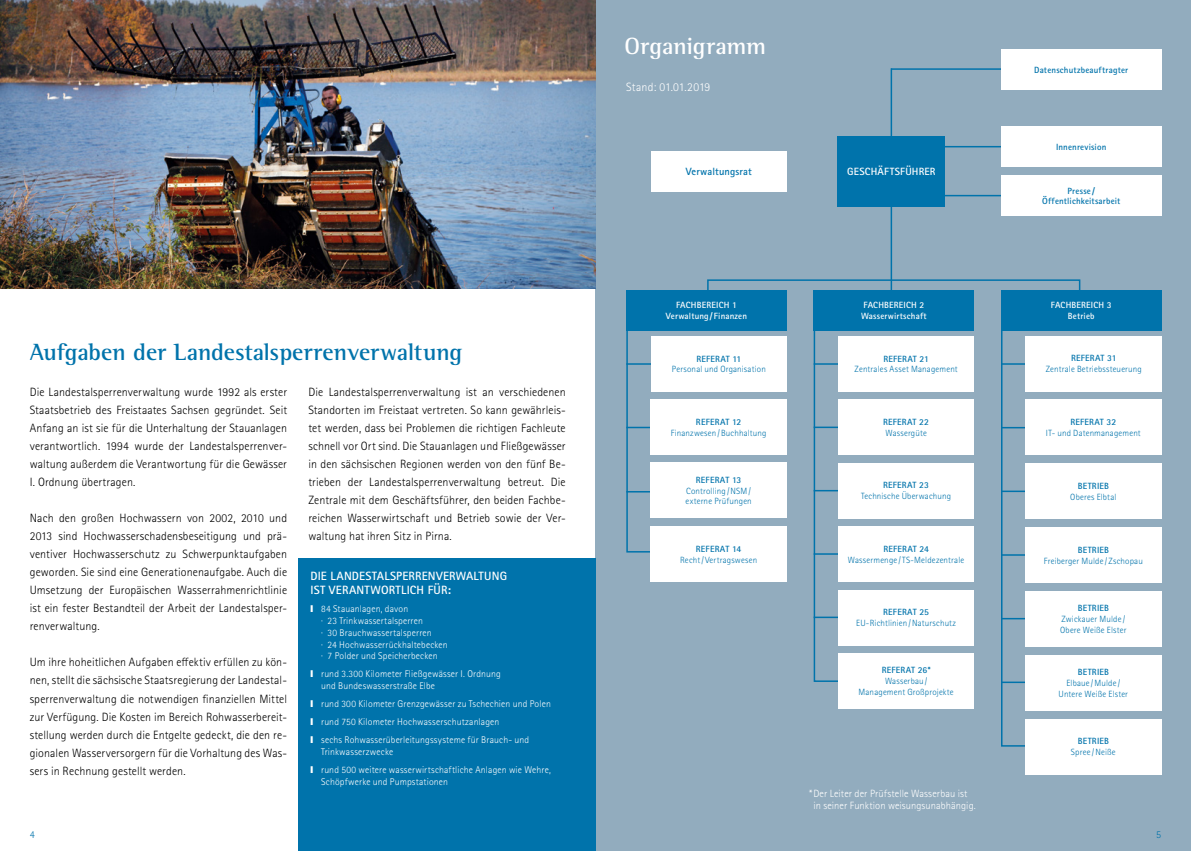
<style>
.page{position:relative;width:1191px;height:851px;background:#fff}
.page>*{position:absolute;margin:0;border:0;box-sizing:border-box;transform-origin:0 0}
.t1{font:700 24px "Rotis Semi Serif Std";color:#0073ab}
.t2{font:700 24px "Rotis Semi Serif Std";letter-spacing:-.005em;color:#fff}
.t3{font:300 12px/18px "Rotis Sans Serif Std";letter-spacing:.005em;color:#000;text-align:justify}
.t4{font:700 12px/14.4px "Rotis Sans Serif Std";letter-spacing:.015em;color:#fff}
.t5{font:300 12px "Rotis Sans Serif Std";color:#fff}
.t6{font:300 10.5px/12.6px "Rotis Sans Serif Std";letter-spacing:.005em;color:#fff}
.t7{font:700 10.5px "Rotis Sans Serif Std";letter-spacing:.025em;color:#fff}
.t8{font:700 10.5px "Rotis Sans Serif Std";letter-spacing:.01em;color:#0073ab}
.t9{font:300 10.5px "Rotis Sans Serif Std";color:#0073ab}
.t10{font:300 9.75px/11.7px "Rotis Sans Serif Std";letter-spacing:.015em;color:#fff}
.t11{font:300 9px/10.8px "Rotis Sans Serif Std";letter-spacing:.015em;color:#0073ab;text-align:center}
.t12{font:700 9px/10.8px "Rotis Sans Serif Std";letter-spacing:.02em;color:#0073ab;text-align:center}
.t13{font:700 9px/10.8px "Rotis Sans Serif Std";letter-spacing:.02em;color:#fff;text-align:center}
</style>
<div class="page">
<div style="left:595px;top:0;width:596px;height:850px;background:#92acbe"></div>
<img style="left:0;top:0;width:595px;height:288px">
<div style="left:651px;top:151px;width:135px;height:40px;background:#fff"></div>
<svg style="left:707px;top:278px;width:374px;height:24px"></svg>
<hr style="left:890px;top:189px;width:2px;height:108px;background:#0073ab">
<hr style="left:936px;top:146px;width:80px;height:1px;background:#0073ab">
<hr style="left:936px;top:195px;width:80px;height:1px;background:#0073ab">
<div style="left:837px;top:136px;width:108px;height:71px;background:#0073ab"></div>
<div style="left:1001px;top:175px;width:160px;height:41px;background:#fff"></div>
<div style="left:1001px;top:126px;width:160px;height:41px;background:#fff"></div>
<div style="left:626px;top:290px;width:160px;height:40px;background:#0073ab"></div>
<div style="left:813px;top:290px;width:161px;height:40px;background:#0073ab"></div>
<div style="left:1001px;top:290px;width:160px;height:40px;background:#0073ab"></div>
<svg style="left:813px;top:330px;width:39px;height:352px"></svg>
<hr style="left:813px;top:426px;width:34px;height:2px;background:#0073ab">
<hr style="left:813px;top:553px;width:34px;height:1px;background:#0073ab">
<hr style="left:813px;top:616px;width:34px;height:2px;background:#0073ab">
<hr style="left:813px;top:363px;width:34px;height:1px;background:#0073ab">
<hr style="left:813px;top:490px;width:34px;height:1px;background:#0073ab">
<svg style="left:626px;top:330px;width:39px;height:223px"></svg>
<hr style="left:626px;top:426px;width:33px;height:2px;background:#0073ab">
<hr style="left:626px;top:491px;width:33px;height:1px;background:#0073ab">
<hr style="left:626px;top:363px;width:33px;height:1px;background:#0073ab">
<svg style="left:1001px;top:330px;width:40px;height:417px"></svg>
<hr style="left:1001px;top:427px;width:34px;height:1px;background:#0073ab">
<hr style="left:1001px;top:554px;width:34px;height:1px;background:#0073ab">
<hr style="left:1001px;top:617px;width:34px;height:2px;background:#0073ab">
<hr style="left:1001px;top:681px;width:34px;height:2px;background:#0073ab">
<hr style="left:1001px;top:363px;width:34px;height:1px;background:#0073ab">
<hr style="left:1001px;top:490px;width:34px;height:2px;background:#0073ab">
<div style="left:838px;top:336px;width:136px;height:55px;background:#fff"></div>
<div style="left:838px;top:399px;width:136px;height:56px;background:#fff"></div>
<div style="left:838px;top:590px;width:136px;height:55px;background:#fff"></div>
<div style="left:838px;top:463px;width:136px;height:55px;background:#fff"></div>
<div style="left:838px;top:653px;width:136px;height:55px;background:#fff"></div>
<div style="left:838px;top:526px;width:136px;height:55px;background:#fff"></div>
<div style="left:1025px;top:336px;width:136px;height:55px;background:#fff"></div>
<div style="left:1025px;top:399px;width:136px;height:56px;background:#fff"></div>
<div style="left:1025px;top:591px;width:136px;height:55px;background:#fff"></div>
<div style="left:1025px;top:463px;width:136px;height:56px;background:#fff"></div>
<div style="left:1025px;top:655px;width:136px;height:55px;background:#fff"></div>
<div style="left:1025px;top:527px;width:136px;height:55px;background:#fff"></div>
<div style="left:1025px;top:719px;width:136px;height:55px;background:#fff"></div>
<div style="left:651px;top:336px;width:135px;height:55px;background:#fff"></div>
<div style="left:650px;top:399px;width:136px;height:55px;background:#fff"></div>
<div style="left:650px;top:526px;width:136px;height:55px;background:#fff"></div>
<div style="left:650px;top:462px;width:136px;height:56px;background:#fff"></div>
<div style="left:298px;top:558px;width:297px;height:292px;background:#0073ab"></div>
<hr style="left:890px;top:68px;width:2px;height:86px;background:#0073ab">
<hr style="left:891px;top:68px;width:144px;height:2px;background:#0073ab">
<div style="left:1001px;top:49px;width:160px;height:41px;background:#fff"></div>
<h1 class="t1" style="left:30px;top:338px;width:434px">Aufgaben der Landestalsperrenverwaltung</h1>
<p class="t3" style="left:30px;top:383px;width:259px">Die Landestalsperrenverwaltung wurde 1992 als erster Staatsbetrieb des Freistaates Sachsen gegründet. Seit Anfang an ist sie für die Unterhaltung der Stauanlagen verantwortlich. 1994 wurde der Landestalsperrenver&shy;waltung außerdem die Verantwortung für die Gewässer I. Ordnung übertragen.</p>
<p class="t3" style="left:30px;top:509px;width:259px">Nach den großen Hochwassern von 2002, 2010 und 2013 sind Hochwasserschadensbeseitigung und prä&shy;ventiver Hochwasserschutz zu Schwerpunktaufgaben geworden. Sie sind eine Generationenaufgabe. Auch die Umsetzung der Europäischen Wasserrahmenrichtlinie ist ein fester Bestandteil der Arbeit der Landestalsper&shy;renverwaltung.</p>
<p class="t3" style="left:30px;top:653px;width:259px">Um ihre hoheitlichen Aufgaben effektiv erfüllen zu kön&shy;nen, stellt die sächsische Staatsregierung der Landestal&shy;sperrenverwaltung die notwendigen finanziellen Mittel zur Verfügung. Die Kosten im Bereich Rohwasserbereit&shy;stellung werden durch die Entgelte gedeckt, die den re&shy;gionalen Wasserversorgern für die Vorhaltung des Was&shy;sers in Rechnung gestellt werden.</p>
<p class="t3" style="left:308px;top:383px;width:259px">Die Landestalsperrenverwaltung ist an verschiedenen Standorten im Freistaat vertreten. So kann gewährleis&shy;tet werden, dass bei Problemen die richtigen Fachleute schnell vor Ort sind. Die Stauanlagen und Fließgewässer in den sächsischen Regionen werden von den fünf Be&shy;trieben der Landestalsperrenverwaltung betreut. Die Zentrale mit dem Geschäftsführer, den beiden Fachbe&shy;reichen Wasserwirtschaft und Betrieb sowie der Ver&shy;waltung hat ihren Sitz in Pirna.</p>
<p class="t4" style="left:310px;top:568px;width:198px">DIE LANDESTALSPERRENVERWALTUNG<br>IST VERANTWORTLICH FÜR:</p>
<p class="t10" style="left:321px;top:603px;width:128px">84 Stauanlagen, davon<br>· 23 Trinkwassertalsperren<br>· 30 Brauchwassertalsperren<br>· 24 Hochwasserrückhaltebecken · 7 Polder und Speicherbecken</p>
<p class="t10" style="left:321px;top:668px;width:181px">rund 3.300 Kilometer Fließgewässer I. Ordnung und Bundeswasserstraße Elbe</p>
<p class="t10" style="left:321px;top:694px;width:231px;line-height:18.1px">rund 300 Kilometer Grenzgewässer zu Tschechien und Polen rund 750 Kilometer Hochwasserschutzanlagen<br>sechs Rohwasserüberleitungssysteme für Brauch- und</p>
<p class="t10" style="left:321px;top:742px;width:231px;line-height:18.1px">Trinkwasserzwecke<br>rund 500 weitere wasserwirtschaftliche Anlagen wie Wehre,</p>
<p class="t10" style="left:321px;top:775px;width:128px">Schöpfwerke und Pumpstationen</p>
<h1 class="t2" style="left:624px;top:32px;width:143px">Organigramm</h1>
<p class="t5" style="left:626px;top:80px;width:86px">Stand: 01.01.2019</p>
<p class="t8" style="left:686px;top:165px;width:68px">Verwaltungsrat</p>
<p class="t7" style="left:847px;top:165px;width:90px">GESCHÄFTSFÜHRER</p>
<p class="t12" style="left:1034px;top:64px;width:96px">Datenschutzbeauftragter</p>
<p class="t12" style="left:1056px;top:141px;width:52px">Innenrevision</p>
<p class="t12" style="left:1042px;top:185px;width:80px">Presse/<br>Öffentlichkeitsarbeit</p>
<p class="t13" style="left:666px;top:299px;width:83px">FACHBEREICH 1<br>Verwaltung/Finanzen</p>
<p class="t13" style="left:861px;top:299px;width:67px;text-align:left">FACHBEREICH 2<br>Wasserwirtschaft</p>
<p class="t13" style="left:1050px;top:299px;width:62px">FACHBEREICH 3<br>Betrieb</p>
<p class="t12" style="left:883px;top:353px;width:47px">REFERAT 21</p>
<p class="t11" style="left:854px;top:364px;width:105px">Zentrales Asset Management</p>
<p class="t12" style="left:1071px;top:352px;width:47px">REFERAT 31</p>
<p class="t11" style="left:1045px;top:363px;width:98px">Zentrale Betriebssteuerung</p>
<p class="t12" style="left:696px;top:353px;width:47px">REFERAT 11</p>
<p class="t11" style="left:672px;top:364px;width:95px">Personal und Organisation</p>
<p class="t12" style="left:696px;top:416px;width:47px">REFERAT 12</p>
<p class="t11" style="left:671px;top:427px;width:97px">Finanzwesen/Buchhaltung</p>
<p class="t12" style="left:883px;top:416px;width:47px">REFERAT 22</p>
<p class="t11" style="left:885px;top:427px;width:43px">Wassergüte</p>
<p class="t12" style="left:1070px;top:416px;width:47px">REFERAT 32</p>
<p class="t11" style="left:1046px;top:427px;width:96px">IT- und Datenmanagement</p>
<p class="t12" style="left:696px;top:474px;width:47px">REFERAT 13</p>
<p class="t11" style="left:685px;top:485px;width:68px;text-align:left">Controlling/NSM/ externe Prüfungen</p>
<p class="t12" style="left:883px;top:479px;width:47px">REFERAT 23</p>
<p class="t11" style="left:861px;top:491px;width:92px">Technische Überwachung</p>
<p class="t12" style="left:1077px;top:480px;width:33px">BETRIEB</p>
<p class="t11" style="left:1070px;top:491px;width:48px">Oberes Elbtal</p>
<p class="t12" style="left:696px;top:543px;width:47px">REFERAT 14</p>
<p class="t11" style="left:680px;top:554px;width:79px">Recht/Vertragswesen</p>
<p class="t12" style="left:883px;top:543px;width:47px">REFERAT 24</p>
<p class="t11" style="left:848px;top:554px;width:118px">Wassermenge/TS-Meldezentrale</p>
<p class="t12" style="left:1077px;top:544px;width:33px">BETRIEB</p>
<p class="t11" style="left:1043px;top:555px;width:101px">Freiberger Mulde/Zschopau</p>
<p class="t12" style="left:883px;top:606px;width:47px">REFERAT 25</p>
<p class="t11" style="left:856px;top:617px;width:101px">EU-Richtlinien/Naturschutz</p>
<p class="t12" style="left:1077px;top:602px;width:33px">BETRIEB</p>
<p class="t11" style="left:1060px;top:613px;width:68px;text-align:left">Zwickauer Mulde /<br>Obere Weiße Elster</p>
<p class="t12" style="left:881px;top:664px;width:50px">REFERAT 26*</p>
<p class="t11" style="left:858px;top:675px;width:97px">Wasserbau/<br>Management Großprojekte</p>
<p class="t12" style="left:1077px;top:666px;width:33px">BETRIEB</p>
<p class="t11" style="left:1058px;top:677px;width:71px">Elbaue/Mulde/<br>Untere Weiße Elster</p>
<p class="t12" style="left:1077px;top:735px;width:33px">BETRIEB</p>
<p class="t11" style="left:1071px;top:746px;width:46px">Spree/Neiße</p>
<p class="t6" style="left:813px;top:787px;width:164px;text-indent:-4px">*Der Leiter der Prüfstelle Wasserbau ist in seiner Funktion weisungsunabhängig.</p>
<p class="t9" style="left:30px;top:828px;width:7px">4</p>
<p class="t9" style="left:1156px;top:828px;width:7px">5</p>
</div>
